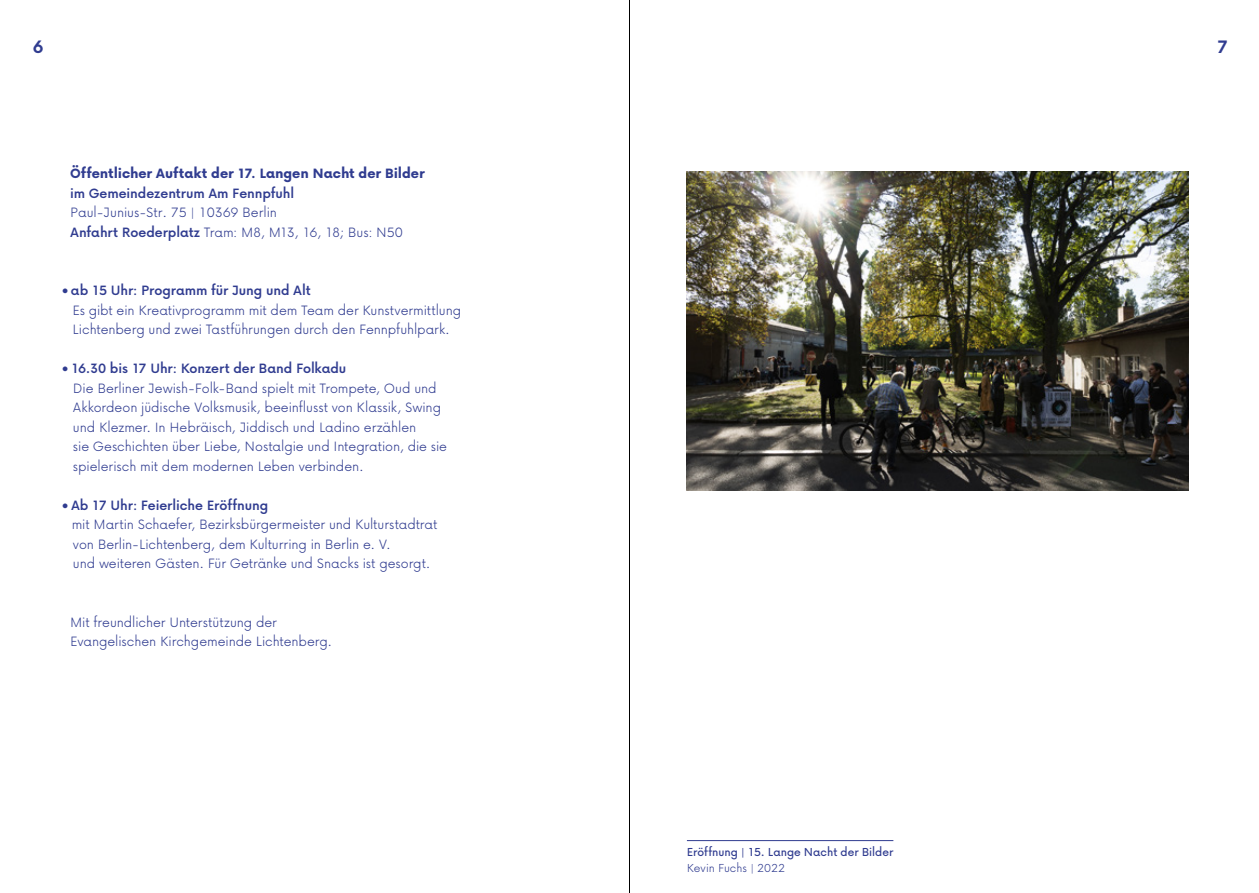
<style>
.page{position:relative;width:1259px;height:893px;background:#fff}
.page>*{position:absolute;margin:0;border:0;box-sizing:border-box;transform-origin:0 0}
.t1{font:700 21px "Now";color:#303c90}
.t2{font:300 15.75px/19.5px "Now";letter-spacing:-.005em;color:#303c90}
.t3{font:600 15.75px "Now";letter-spacing:-.005em;color:#303c90}
.t4{font:800 15.75px "Now";letter-spacing:-.01em;color:#303c90}
.t5{font:500 13.5px "Now";color:#303c90}
.t6{font:300 13.5px "Now";letter-spacing:-.005em;color:#303c90}
.s1{font-weight:600}
</style>
<div class="page">
<hr style="left:629px;top:0;width:1px;height:893px;background:#000">
<img style="left:686px;top:171px;width:502px;height:319px">
<hr style="left:687px;top:840px;width:206px;height:1px;background:#303c90">
<h1 class="t1" style="left:33px;top:34px;width:12px">6</h1>
<h1 class="t1" style="left:1217px;top:34px;width:12px">7</h1>
<p class="t4" style="left:70px;top:164px;width:356px">Öffentlicher Auftakt der 17. Langen Nacht der Bilder</p>
<p class="t3" style="left:70px;top:183px;width:226px">im Gemeindezentrum Am Fennpfuhl</p>
<p class="t2" style="left:70px;top:202px;width:334px">Paul-Junius-Str. 75 | 10369 Berlin<br><span class="s1">Anfahrt Roederplatz</span> Tram: M8, M13, 16, 18; Bus: N50</p>
<p class="t3" style="left:62px;top:281px;width:251px">• ab 15 Uhr: Programm für Jung und Alt</p>
<p class="t2" style="left:72px;top:300px;width:390px">Es gibt ein Kreativprogramm mit dem Team der Kunstvermittlung<br>Lichtenberg und zwei Tastführungen durch den Fennpfuhlpark.</p>
<p class="t3" style="left:62px;top:359px;width:286px">• 16.30 bis 17 Uhr: Konzert der Band Folkadu</p>
<p class="t2" style="left:73px;top:378px;width:376px">Die Berliner Jewish-Folk-Band spielt mit Trompete, Oud und Akkordeon jüdische Volksmusik, beeinflusst von Klassik, Swing und Klezmer. In Hebräisch, Jiddisch und Ladino erzählen<br>sie Geschichten über Liebe, Nostalgie und Integration, die sie spielerisch mit dem modernen Leben verbinden.</p>
<p class="t3" style="left:62px;top:495px;width:208px">• Ab 17 Uhr: Feierliche Eröffnung</p>
<p class="t2" style="left:72px;top:514px;width:367px">mit Martin Schaefer, Bezirksbürgermeister und Kulturstadtrat von Berlin-Lichtenberg, dem Kulturring in Berlin e. V.<br>und weiteren Gästen. Für Getränke und Snacks ist gesorgt.</p>
<p class="t2" style="left:70px;top:612px;width:264px">Mit freundlicher Unterstützung der<br>Evangelischen Kirchgemeinde Lichtenberg.</p>
<p class="t5" style="left:687px;top:843px;width:208px">Eröffnung | 15. Lange Nacht der Bilder</p>
<p class="t6" style="left:687px;top:859px;width:100px">Kevin Fuchs | 2022</p>
</div>
